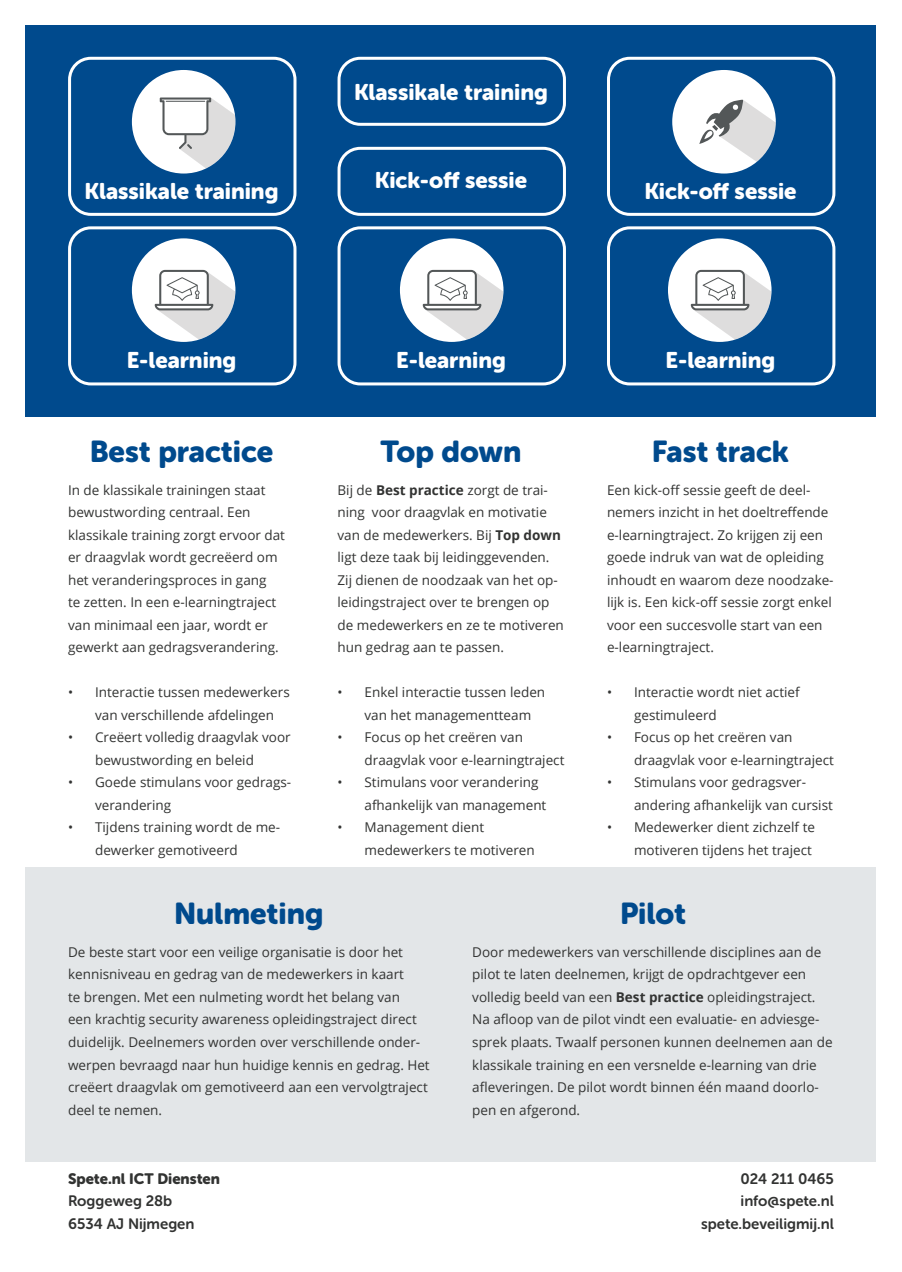
<style>
.page{position:relative;width:902px;height:1272px;background:#fff}
.page>*{position:absolute;margin:0;border:0;box-sizing:border-box;transform-origin:0 0}
.Subheader-15-zwart{font:30px "Museo Sans Rounded 900";color:#004a8d}
.Subheader-15-wit{font:22.5px "Museo Sans Rounded 900";color:#fff}
.Copy-10-zwart{font:15px/22.5px "Museo Sans Rounded 700";color:#323332;text-align:right}
.Copy-10-zwart-2{font:15px "Museo Sans Rounded 900";color:#323332}
.Copy-10-zwart-3{font:13.5px/22.5px "Open Sans";color:#323332}
.s1{font-weight:700}
</style>
<div class="page">
<div style="left:26px;top:866px;width:850px;height:295px;background:#e3e6e8"></div>
<div style="left:26px;top:26px;width:850px;height:390px;background:#004a8d"></div>
<div style="left:68px;top:57px;width:228px;height:159px;border:3px solid #fff;border-radius:21px"></div>
<div style="left:68px;top:226px;width:228px;height:159px;border:3px solid #fff;border-radius:21px"></div>
<div style="left:337px;top:226px;width:229px;height:159px;border:3px solid #fff;border-radius:21px"></div>
<div style="left:607px;top:226px;width:228px;height:159px;border:3px solid #fff;border-radius:21px"></div>
<div style="left:607px;top:57px;width:228px;height:159px;border:3px solid #fff;border-radius:21px"></div>
<div style="left:672px;top:70px;width:103px;height:103px;background:#fff;border-radius:50%"></div>
<svg style="left:699px;top:100px;width:76px;height:62px"></svg>
<div style="left:132px;top:238px;width:103px;height:104px;background:#fff;border-radius:50%"></div>
<svg style="left:155px;top:270px;width:80px;height:69px"></svg>
<div style="left:400px;top:238px;width:103px;height:104px;background:#fff;border-radius:50%"></div>
<svg style="left:422px;top:270px;width:81px;height:69px"></svg>
<div style="left:668px;top:238px;width:103px;height:104px;background:#fff;border-radius:50%"></div>
<svg style="left:690px;top:270px;width:81px;height:69px"></svg>
<div style="left:132px;top:70px;width:103px;height:103px;background:#fff;border-radius:50%"></div>
<svg style="left:160px;top:97px;width:75px;height:71px"></svg>
<hr style="left:166px;top:101px;width:39px;height:1px;background:#535758">
<div style="left:337px;top:147px;width:229px;height:69px;border:3px solid #fff;border-radius:21px"></div>
<div style="left:337px;top:57px;width:229px;height:69px;border:3px solid #fff;border-radius:21px"></div>
<p class="Subheader-15-wit" style="left:85px;top:179px;width:195px">Klassikale training</p>
<p class="Subheader-15-wit" style="left:354px;top:79px;width:195px">Klassikale training</p>
<p class="Subheader-15-wit" style="left:375px;top:167px;width:154px">Kick-off sessie</p>
<p class="Subheader-15-wit" style="left:644px;top:179px;width:154px">Kick-off sessie</p>
<p class="Subheader-15-wit" style="left:127px;top:347px;width:111px">E-learning</p>
<p class="Subheader-15-wit" style="left:396px;top:347px;width:111px">E-learning</p>
<p class="Subheader-15-wit" style="left:665px;top:347px;width:111px">E-learning</p>
<p class="Subheader-15-zwart" style="left:90px;top:434px;width:185px">Best practice</p>
<p class="Copy-10-zwart-3" style="left:68px;top:478px;width:218px">In de klassikale trainingen staat bewustwording centraal. Een klassikale training zorgt ervoor dat er draagvlak wordt gecreëerd om het veranderingsproces in gang<br>te zetten. In een e-learningtraject van minimaal een jaar, wordt er gewerkt aan gedragsverandering.</p>
<p class="Copy-10-zwart-3" style="left:95px;top:680px;width:196px;text-indent:-27px">• Interactie tussen medewerkers van verschillende afdelingen</p>
<p class="Copy-10-zwart-3" style="left:95px;top:725px;width:197px;text-indent:-27px">• Creëert volledig draagvlak voor bewustwording en beleid</p>
<p class="Copy-10-zwart-3" style="left:95px;top:770px;width:198px;text-indent:-27px">• Goede stimulans voor gedrags&shy;verandering</p>
<p class="Copy-10-zwart-3" style="left:95px;top:815px;width:187px;text-indent:-27px">• Tijdens training wordt de me&shy;dewerker gemotiveerd</p>
<p class="Subheader-15-zwart" style="left:380px;top:434px;width:142px">Top down</p>
<p class="Subheader-15-zwart" style="left:652px;top:434px;width:138px">Fast track</p>
<p class="Copy-10-zwart-3" style="left:337px;top:478px;width:228px">Bij de <span class="s1">Best practice</span> zorgt de trai&shy;ning voor draagvlak en motivatie van de medewerkers. Bij <span class="s1">Top down </span>ligt deze taak bij leidinggevenden.<br>Zij dienen de noodzaak van het op&shy;leidingstraject over te brengen op de medewerkers en ze te motiveren hun gedrag aan te passen.</p>
<p class="Copy-10-zwart-3" style="left:364px;top:680px;width:182px;text-indent:-27px">• Enkel interactie tussen leden van het managementteam</p>
<p class="Copy-10-zwart-3" style="left:364px;top:725px;width:201px;text-indent:-27px">• Focus op het creëren van draagvlak voor e-learningtraject</p>
<p class="Copy-10-zwart-3" style="left:364px;top:770px;width:183px;text-indent:-27px">• Stimulans voor verandering afhankelijk van management</p>
<p class="Copy-10-zwart-3" style="left:364px;top:815px;width:172px;text-indent:-27px">• Management dient medewerkers te motiveren</p>
<p class="Copy-10-zwart-3" style="left:607px;top:478px;width:205px">Een kick-off sessie geeft de deel-</p>
<p class="Copy-10-zwart-3" style="left:607px;top:500px;width:228px">nemers inzicht in het doeltreffende e-learningtraject. Zo krijgen zij een goede indruk van wat de opleiding inhoudt en waarom deze noodzake&shy;lijk is. Een kick-off sessie zorgt enkel voor een succesvolle start van een e-learningtraject.</p>
<p class="Copy-10-zwart-3" style="left:634px;top:680px;width:167px;text-indent:-27px">• Interactie wordt niet actief gestimuleerd</p>
<p class="Copy-10-zwart-3" style="left:634px;top:725px;width:201px;text-indent:-27px">• Focus op het creëren van draagvlak voor e-learningtraject</p>
<p class="Copy-10-zwart-3" style="left:634px;top:770px;width:200px;text-indent:-27px">• Stimulans voor gedragsver&shy;andering afhankelijk van cursist</p>
<p class="Copy-10-zwart-3" style="left:607px;top:815px;width:209px;text-align:right">• Medewerker dient zichzelf te motiveren tijdens het traject</p>
<p class="Subheader-15-zwart" style="left:174px;top:896px;width:151px">Nulmeting</p>
<p class="Subheader-15-zwart" style="left:620px;top:896px;width:68px">Pilot</p>
<p class="Copy-10-zwart-3" style="left:68px;top:940px;width:363px">De beste start voor een veilige organisatie is door het kennisniveau en gedrag van de medewerkers in kaart<br>te brengen. Met een nulmeting wordt het belang van<br>een krachtig security awareness opleidingstraject direct duidelijk. Deelnemers worden over verschillende onder&shy;werpen bevraagd naar hun huidige kennis en gedrag. Het creëert draagvlak om gemotiveerd aan een vervolgtraject deel te nemen.</p>
<p class="Copy-10-zwart-2" style="left:68px;top:1169px;width:153px">Spete.nl ICT Diensten</p>
<p class="Copy-10-zwart" style="left:68px;top:1189px;width:106px">Roggeweg 28b</p>
<p class="Copy-10-zwart" style="left:68px;top:1212px;width:128px">6534 AJ Nijmegen</p>
<p class="Copy-10-zwart-3" style="left:472px;top:940px;width:350px">Door medewerkers van verschillende disciplines aan de pilot te laten deelnemen, krijgt de opdrachtgever een</p>
<p class="Copy-10-zwart-3" style="left:472px;top:985px;width:362px">volledig beeld van een <span class="s1">Best practice</span> opleidingstraject.<br>Na afloop van de pilot vindt een evaluatie- en adviesge&shy;sprek plaats. Twaalf personen kunnen deelnemen aan de klassikale training en een versnelde e-learning van drie afleveringen. De pilot wordt binnen één maand doorlo&shy;pen en afgerond.</p>
<p class="Copy-10-zwart" style="left:740px;top:1167px;width:95px">024 211 0465</p>
<p class="Copy-10-zwart" style="left:701px;top:1189px;width:134px">info@spete.nl spete.beveiligmij.nl</p>
</div>
